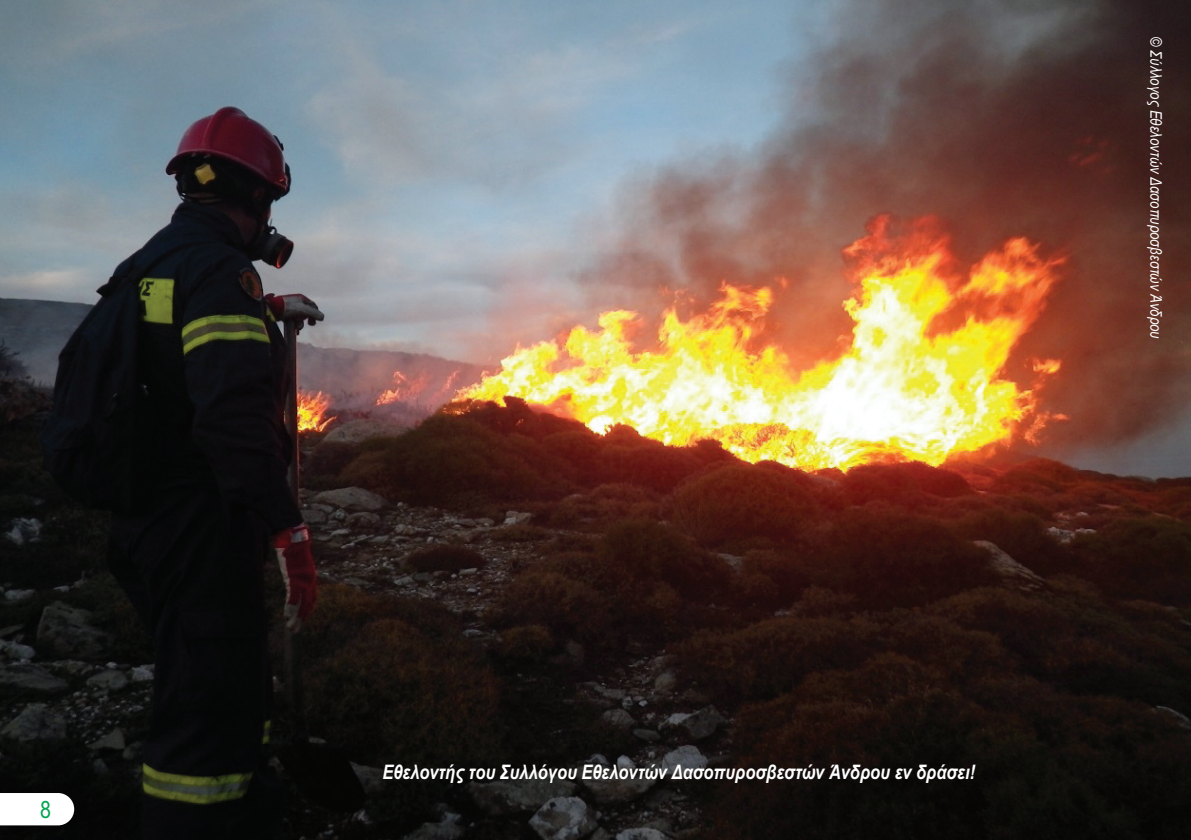
<style>
.page{position:relative;width:1191px;height:840px;background:#fff}
.page>*{position:absolute;margin:0;border:0;box-sizing:border-box;transform-origin:0 0}
.t1{font:24px "Arial Narrow";color:#00a54f}
.t2{font:italic 700 20px "Arial Narrow";color:#fff}
.t3{font:italic 16px "Arial Narrow";color:#fff}
</style>
<div class="page">
<img style="left:0;top:0;width:1191px;height:839px">
<svg style="left:0;top:792px;width:74px;height:32px"></svg>
<p class="t1" style="left:40px;top:794px;width:12px">8</p>
<p class="t2" style="left:382px;top:759px;width:594px">Εθελοντής του Συλλόγου Εθελοντών Δασοπυροσβεστών Άνδρου εν δράσει!</p>
<p class="t3" style="left:1165px;top:37px;width:303px;rotate:90deg">© Σύλλογος Εθελοντών Δασοπυροσβεστών Άνδρου</p>
</div>
